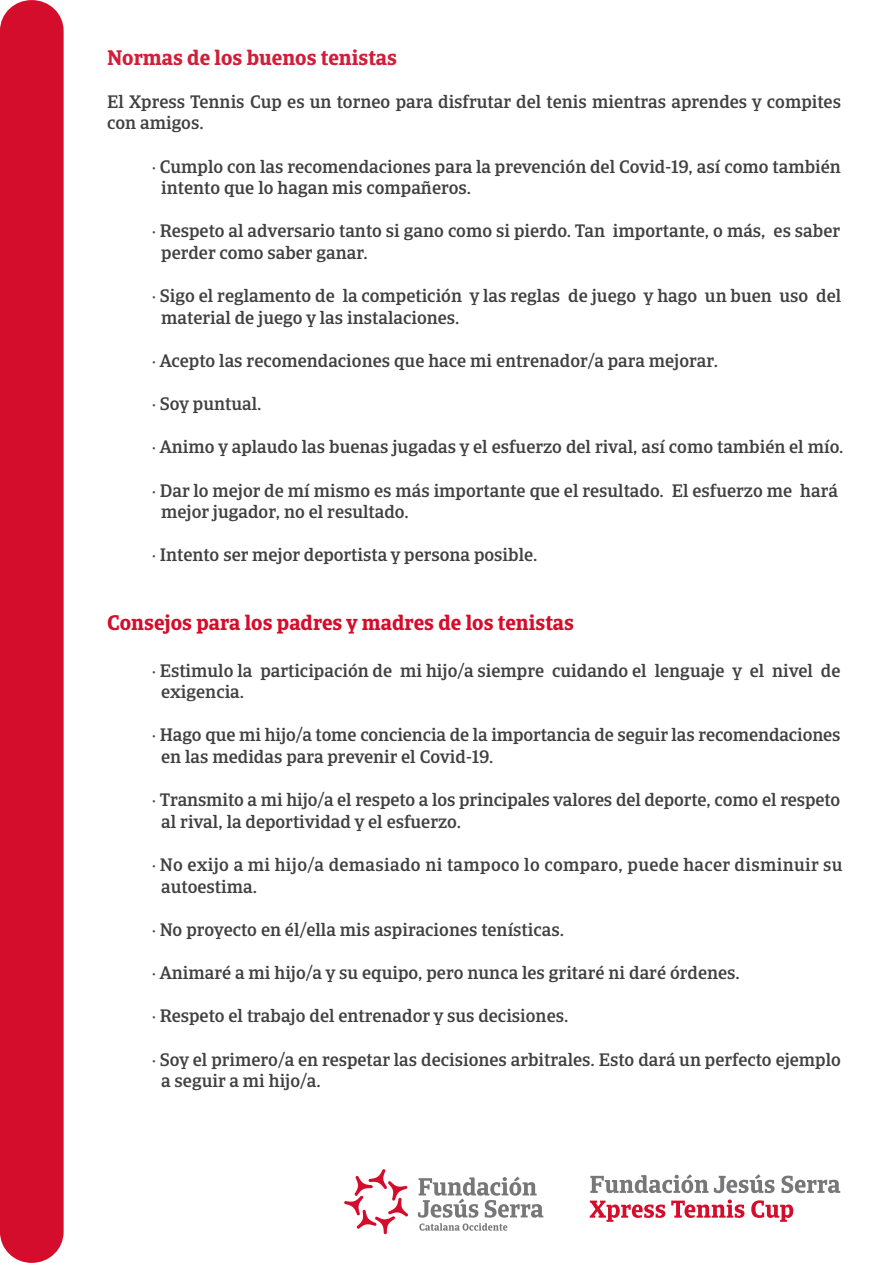
<style>
.page{position:relative;width:893px;height:1263px;background:#fff}
.page>*{position:absolute;margin:0;border:0;box-sizing:border-box;transform-origin:0 0}
.t1{font:700 21px "Catalana";color:#d30d2b}
.t2{font:700 21px "Catalana";color:#d11e39}
.t3{font:500 18px/21.6px "Catalana";color:rgb(0 0 1/.75)}
.t4{font:500 18px/21.6px "Catalana";letter-spacing:.02em;color:rgb(0 0 1/.75)}
.s1{font-family:"Myriad Pro";font-weight:400}
</style>
<div class="page">
<div style="left:0;top:0;width:64px;height:1263px;background:#d30d2b;border-radius:31px"></div>
<svg style="left:418px;top:1177px;width:125px;height:54px"></svg>
<svg style="left:344px;top:1169px;width:64px;height:65px"></svg>
<svg style="left:590px;top:1174px;width:118px;height:19px"></svg>
<svg style="left:714px;top:1174px;width:61px;height:19px"></svg>
<svg style="left:781px;top:1175px;width:59px;height:18px"></svg>
<svg style="left:590px;top:1200px;width:75px;height:22px"></svg>
<svg style="left:671px;top:1199px;width:73px;height:19px"></svg>
<svg style="left:751px;top:1200px;width:42px;height:22px"></svg>
<p class="t2" style="left:107px;top:44px;width:291px">Normas de los buenos tenistas</p>
<p class="t3" style="left:107px;top:91px;width:735px">El Xpress Tennis Cup es un torneo para disfrutar del tenis mientras aprendes y compites con amigos.</p>
<p class="t3" style="left:161px;top:156px;width:681px;text-indent:-9px"><span class="s1">·</span> Cumplo con las recomendaciones para la prevención del Covid-19, así como también intento que lo hagan mis compañeros.</p>
<p class="t3" style="left:161px;top:221px;width:680px;text-indent:-9px"><span class="s1">·</span> Respeto al adversario tanto si gano como si pierdo. Tan importante, o más, es saber perder como saber ganar.</p>
<p class="t3" style="left:161px;top:285px;width:681px;text-indent:-9px"><span class="s1">·</span> Sigo el reglamento de la competición y las reglas de juego y hago un buen uso del material de juego y las instalaciones.</p>
<p class="t3" style="left:152px;top:350px;width:567px"><span class="s1">·</span> Acepto las recomendaciones que hace mi entrenador/a para mejorar.</p>
<p class="t3" style="left:152px;top:393px;width:111px"><span class="s1">·</span> Soy puntual.</p>
<p class="t3" style="left:152px;top:437px;width:693px"><span class="s1">·</span> Animo y aplaudo las buenas jugadas y el esfuerzo del rival, así como también el mío.</p>
<p class="t3" style="left:161px;top:480px;width:678px;text-indent:-9px"><span class="s1">·</span> Dar lo mejor de mí mismo es más importante que el resultado. El esfuerzo me hará mejor jugador, no el resultado.</p>
<p class="t3" style="left:152px;top:545px;width:387px"><span class="s1">·</span> Intento ser mejor deportista y persona posible.</p>
<p class="t1" style="left:107px;top:609px;width:468px">Consejos para los padres y madres de los tenistas</p>
<p class="t3" style="left:161px;top:660px;width:681px;text-indent:-9px"><span class="s1">·</span> Estimulo la participación de mi hijo/a siempre cuidando el lenguaje y el nivel de exigencia.</p>
<p class="t3" style="left:161px;top:725px;width:681px;text-indent:-9px"><span class="s1">·</span> Hago que mi hijo/a tome conciencia de la importancia de seguir las recomendaciones en las medidas para prevenir el Covid-19.</p>
<p class="t3" style="left:161px;top:789px;width:680px;text-indent:-9px"><span class="s1">·</span> Transmito a mi hijo/a el respeto a los principales valores del deporte, como el respeto al rival, la deportividad y el esfuerzo.</p>
<p class="t4" style="left:161px;top:854px;width:683px;text-indent:-9px"><span class="s1">·</span> No exijo a mi hijo/a demasiado ni tampoco lo comparo, puede hacer disminuir su autoestima.</p>
<p class="t3" style="left:152px;top:919px;width:413px"><span class="s1">·</span> No proyecto en él/ella mis aspiraciones tenísticas.</p>
<p class="t3" style="left:152px;top:962px;width:589px"><span class="s1">·</span> Animaré a mi hijo/a y su equipo, pero nunca les gritaré ni daré órdenes.</p>
<p class="t3" style="left:152px;top:1005px;width:418px"><span class="s1">·</span> Respeto el trabajo del entrenador y sus decisiones.</p>
<p class="t3" style="left:161px;top:1049px;width:681px;text-indent:-9px"><span class="s1">·</span> Soy el primero/a en respetar las decisiones arbitrales. Esto dará un perfecto ejemplo a seguir a mi hijo/a.</p>
</div>
